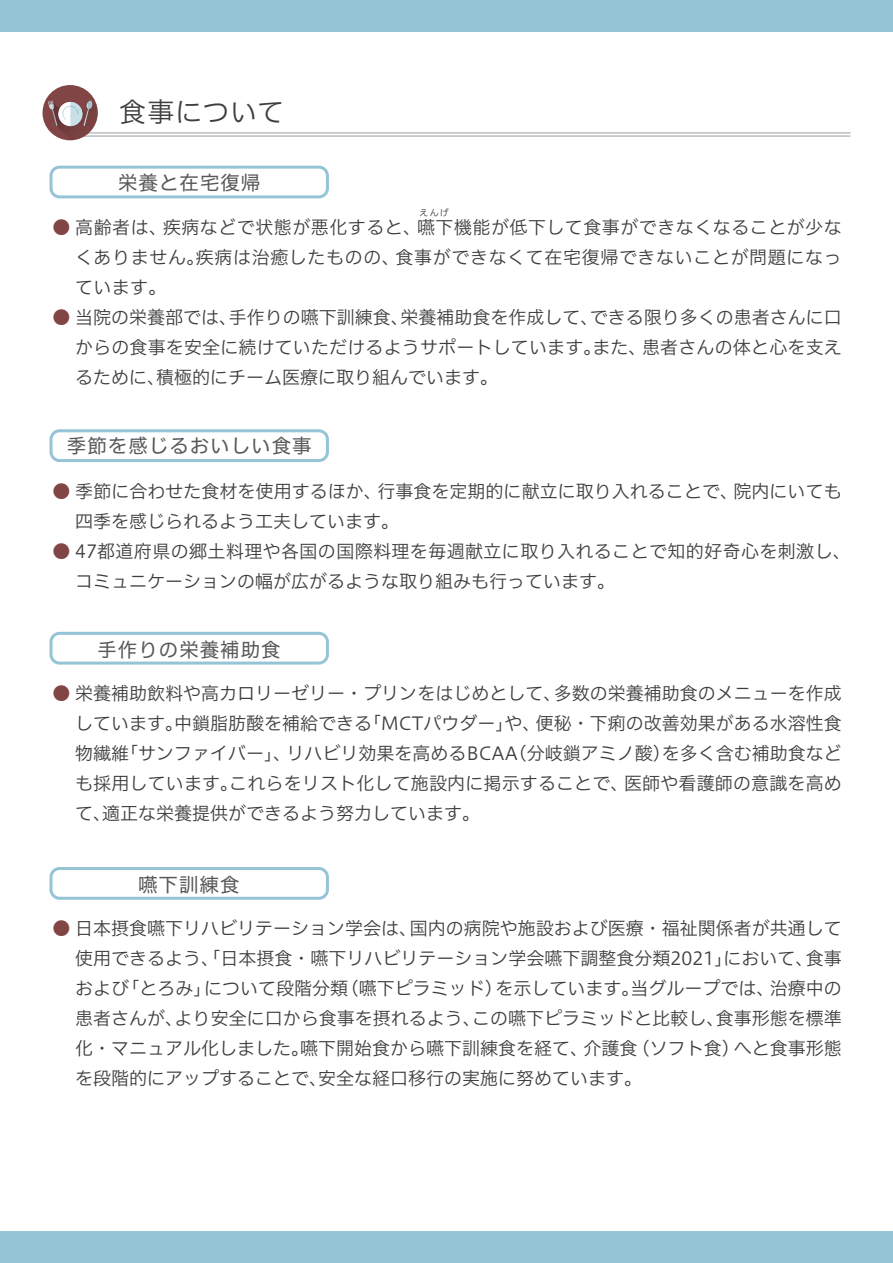
<style>
.page{position:relative;width:893px;height:1263px;background:#fff}
.page>*{position:absolute;margin:0;border:0;box-sizing:border-box;transform-origin:0 0}
.t1{font:27px "Hiragino UD Sans F Std N W3";letter-spacing:.02em;color:#3e3e3f}
.t2{font:19.5px "Hiragino UD Sans F Std N W4";letter-spacing:.05em;color:#57585a}
.t3{font:18px/30px "Hiragino UD Sans F Std N W3";color:#3e3e3f;text-align:justify}
.t4{font:18px/30px "Hiragino UD Sans F Std N W3";letter-spacing:.02em;color:#3e3e3f}
.t5{font:9px "Hiragino UD Sans F Std N W3";color:#3e3e3f}
.s1{color:#824545}
</style>
<div class="page">
<div style="left:0;top:1231px;width:893px;height:32px;background:#95c4d7"></div>
<div style="left:0;top:0;width:893px;height:32px;background:#95c4d7"></div>
<hr style="left:64px;top:132px;width:786px;height:2px;background:#bcbdc0">
<hr style="left:64px;top:135px;width:786px;height:2px;background:#bcbdc0">
<div style="left:50px;top:166px;width:279px;height:32px;border:3px solid #95c4d7;border-radius:9px"></div>
<div style="left:50px;top:429px;width:279px;height:33px;border:3px solid #95c4d7;border-radius:9px"></div>
<div style="left:43px;top:85px;width:55px;height:55px;background:#824545;border-radius:50%"></div>
<svg style="left:48px;top:100px;width:50px;height:40px"></svg>
<div style="left:50px;top:632px;width:279px;height:33px;border:3px solid #95c4d7;border-radius:9px"></div>
<div style="left:50px;top:867px;width:279px;height:33px;border:3px solid #95c4d7;border-radius:9px"></div>
<h1 class="t1" style="left:119px;top:92px;width:167px">食事について</h1>
<p class="t2" style="left:118px;top:168px;width:144px">栄養と在宅復帰</p>
<p class="t3" style="left:75px;top:211px;width:768px;text-indent:-22px"><span class="s1">●</span> 高齢者は、疾病などで状態が悪化すると、嚥下機能が低下して食事ができなくなることが少なくありません。疾病は治癒したものの、食事ができなくて在宅復帰できないことが問題になっています。</p>
<p class="t3" style="left:75px;top:301px;width:768px;text-indent:-22px"><span class="s1">●</span> 当院の栄養部では、手作りの嚥下訓練食、栄養補助食を作成して、できる限り多くの患者さんに口からの食事を安全に続けていただけるようサポートしています。また、患者さんの体と心を支えるために、積極的にチーム医療に取り組んでいます。</p>
<p class="t5" style="left:419px;top:206px;width:31px">えんげ</p>
<p class="t2" style="left:67px;top:431px;width:246px">季節を感じるおいしい食事</p>
<p class="t3" style="left:75px;top:475px;width:768px;text-indent:-22px"><span class="s1">●</span> 季節に合わせた食材を使用するほか、行事食を定期的に献立に取り入れることで、院内にいても四季を感じられるよう工夫しています。</p>
<p class="t4" style="left:75px;top:535px;width:777px;text-indent:-22px"><span class="s1">●</span> 47都道府県の郷土料理や各国の国際料理を毎週献立に取り入れることで知的好奇心を刺激し、コミュニケーションの幅が広がるような取り組みも行っています。</p>
<p class="t2" style="left:97px;top:634px;width:185px">手作りの栄養補助食</p>
<p class="t3" style="left:75px;top:677px;width:768px;text-indent:-22px"><span class="s1">●</span> 栄養補助飲料や高カロリーゼリー・プリンをはじめとして、多数の栄養補助食のメニューを作成しています。中鎖脂肪酸を補給できる「MCTパウダー」や、便秘・下痢の改善効果がある水溶性食物繊維「サンファイバー」、リハビリ効果を高めるBCAA（分岐鎖アミノ酸）を多く含む補助食なども採用しています。これらをリスト化して施設内に掲示することで、医師や看護師の意識を高めて、適正な栄養提供ができるよう努力しています。</p>
<p class="t2" style="left:138px;top:870px;width:103px">嚥下訓練食</p>
<p class="t3" style="left:75px;top:912px;width:768px;text-indent:-22px"><span class="s1">●</span> 日本摂食嚥下リハビリテーション学会は、国内の病院や施設および医療・福祉関係者が共通して使用できるよう、「日本摂食・嚥下リハビリテーション学会嚥下調整食分類2021」において、食事および「とろみ」について段階分類（嚥下ピラミッド）を示しています。当グループでは、治療中の患者さんが、より安全に口から食事を摂れるよう、この嚥下ピラミッドと比較し、食事形態を標準化・マニュアル化しました。嚥下開始食から嚥下訓練食を経て、介護食（ソフト食）へと食事形態を段階的にアップすることで、安全な経口移行の実施に努めています。</p>
</div>
